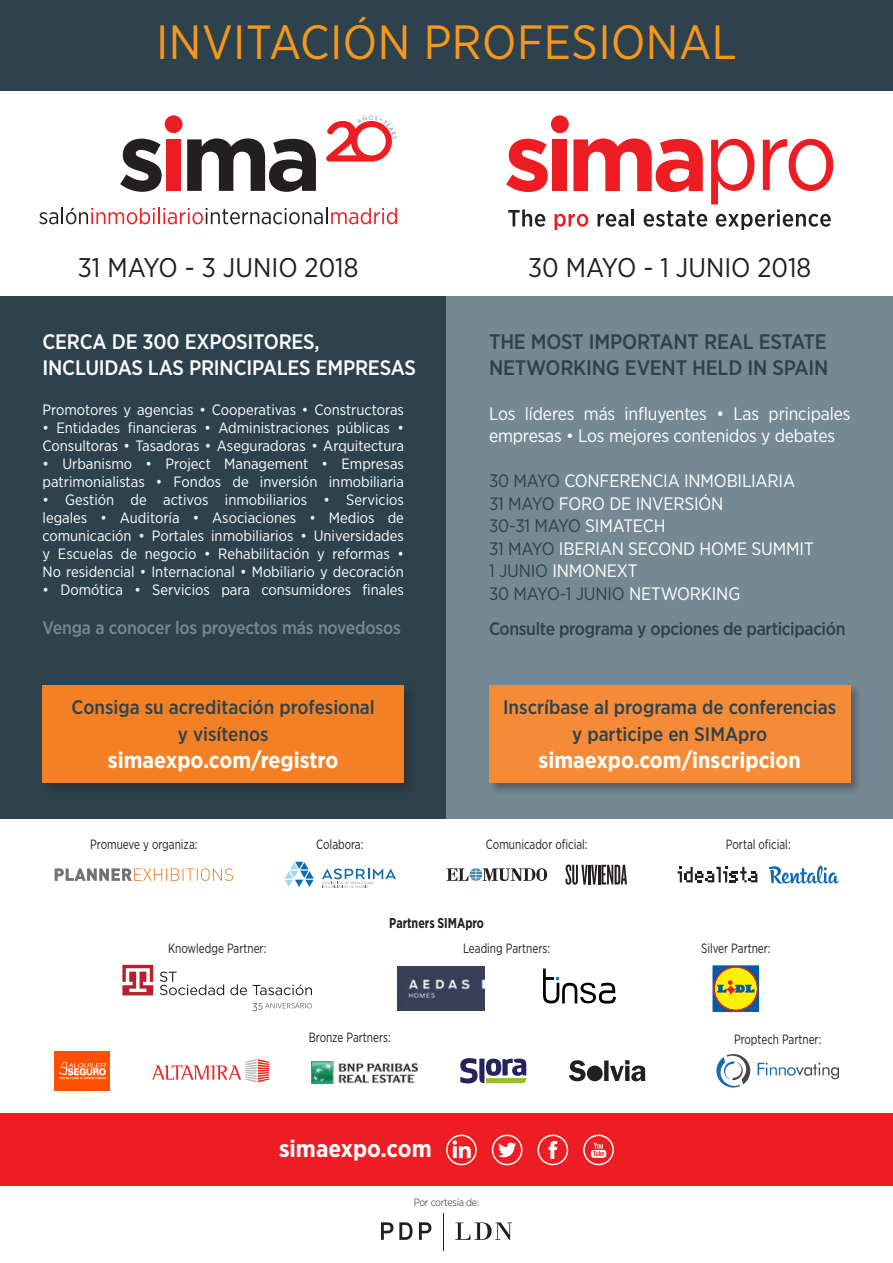
<style>
.page{position:relative;width:893px;height:1263px;background:#fff}
.page>*{position:absolute;margin:0;border:0;box-sizing:border-box;transform-origin:0 0}
.t1{font:48px "Gotham Narrow";letter-spacing:.01em;color:#f7971d}
.t2{font:27px "Gotham Narrow";color:#231f20}
.t3{font:700 24px "Gotham Narrow";color:#fff}
.t4{font:700 22.5px "Gotham Narrow";color:#fff}
.t5{font:500 21px/25.5px "Gotham Narrow";letter-spacing:-.01em;color:#fff}
.t6{font:500 21px/25.5px "Gotham Narrow";letter-spacing:-.01em;color:#2d424d}
.t7{font:500 19.5px/27px "Gotham Narrow";color:#2d424d;text-align:center}
.t8{font:18px/22.5px "Gotham Narrow";letter-spacing:-.01em;color:#fff}
.t9{font:18px "Gotham Narrow";letter-spacing:-.01em;color:#2d424d}
.t10{font:500 18px "Gotham Narrow";letter-spacing:-.02em;color:#2d424d}
.t11{font:500 18px "Gotham Narrow";letter-spacing:-.01em;color:#758994}
.t12{font:15px/18px "Gotham Narrow";color:#fff}
.t13{font:700 14.25px "Gotham Narrow";color:#231f20;scale:.86 1}
.t14{font:13.5px "Gotham Narrow";color:#231f20;scale:.86 1}
.t15{font:300 10.5px "Gotham Narrow";letter-spacing:-.02em;color:#231f20}
.s1{color:#2d424d}
.s2{color:#fff}
</style>
<div class="page">
<div style="left:0;top:1113px;width:893px;height:73px;background:#ee1d23"></div>
<div style="left:0;top:296px;width:446px;height:522px;background:#2d424d"></div>
<div style="left:446px;top:296px;width:447px;height:522px;background:#758994"></div>
<div style="left:41px;top:683px;width:375px;height:112px;background:#231f20;opacity:.4"></div>
<div style="left:43px;top:685px;width:361px;height:97px;background:#f48026"></div>
<div style="left:487px;top:683px;width:376px;height:112px;background:#231f20;opacity:.4"></div>
<div style="left:489px;top:685px;width:361px;height:97px;background:#f58b37"></div>
<div style="left:0;top:0;width:893px;height:90px;background:#2d424d"></div>
<div style="left:537px;top:1134px;width:31px;height:31px;border:2px solid #fff;border-radius:50%"></div>
<svg style="left:548px;top:1141px;width:9px;height:18px"></svg>
<div style="left:492px;top:1134px;width:30px;height:31px;border:2px solid #fff;border-radius:50%"></div>
<svg style="left:498px;top:1142px;width:18px;height:15px"></svg>
<div style="left:446px;top:1134px;width:31px;height:31px;border:2px solid #fff;border-radius:50%"></div>
<svg style="left:453px;top:1140px;width:18px;height:18px"></svg>
<div style="left:583px;top:1134px;width:31px;height:31px;border:2px solid #fff;border-radius:50%"></div>
<svg style="left:591px;top:1143px;width:15px;height:15px"></svg>
<svg style="left:506px;top:139px;width:42px;height:53px"></svg>
<svg style="left:573px;top:138px;width:130px;height:54px"></svg>
<div style="left:553px;top:139px;width:14px;height:52px;background:#ee1d23"></div>
<div style="left:551px;top:115px;width:18px;height:18px;background:#ee1d23;border-radius:50%"></div>
<svg style="left:711px;top:139px;width:43px;height:65px"></svg>
<svg style="left:763px;top:139px;width:70px;height:52px"></svg>
<svg style="left:508px;top:209px;width:37px;height:18px"></svg>
<svg style="left:554px;top:214px;width:34px;height:16px"></svg>
<svg style="left:597px;top:209px;width:37px;height:18px"></svg>
<svg style="left:644px;top:211px;width:63px;height:16px"></svg>
<svg style="left:716px;top:210px;width:115px;height:20px"></svg>
<svg style="left:122px;top:965px;width:31px;height:30px"></svg>
<svg style="left:160px;top:971px;width:152px;height:24px"></svg>
<svg style="left:252px;top:1003px;width:60px;height:8px"></svg>
<svg style="left:543px;top:968px;width:73px;height:35px"></svg>
<img style="left:397px;top:966px;width:88px;height:45px">
<div style="left:712px;top:964px;width:48px;height:49px;border:1px solid #fff"></div>
<svg style="left:713px;top:966px;width:45px;height:45px;background:#aea836"></svg>
<svg style="left:758px;top:1063px;width:81px;height:16px"></svg>
<svg style="left:716px;top:1054px;width:34px;height:33px"></svg>
<svg style="left:152px;top:1059px;width:117px;height:23px"></svg>
<svg style="left:460px;top:1058px;width:66px;height:25px"></svg>
<div style="left:54px;top:1051px;width:56px;height:39px;background:#ff5000"></div>
<svg style="left:59px;top:1061px;width:48px;height:18px"></svg>
<svg style="left:569px;top:1060px;width:76px;height:21px"></svg>
<img style="left:312px;top:1061px;width:106px;height:23px">
<svg style="left:55px;top:868px;width:178px;height:13px"></svg>
<svg style="left:678px;top:867px;width:79px;height:15px"></svg>
<svg style="left:769px;top:866px;width:70px;height:17px"></svg>
<svg style="left:285px;top:861px;width:29px;height:26px"></svg>
<svg style="left:322px;top:868px;width:74px;height:20px"></svg>
<svg style="left:447px;top:868px;width:100px;height:13px"></svg>
<svg style="left:565px;top:864px;width:62px;height:21px"></svg>
<svg style="left:120px;top:139px;width:42px;height:53px"></svg>
<svg style="left:187px;top:138px;width:129px;height:54px"></svg>
<div style="left:166px;top:139px;width:15px;height:52px;background:#ee1d23"></div>
<div style="left:165px;top:115px;width:18px;height:18px;background:#ee1d23;border-radius:50%"></div>
<svg style="left:39px;top:208px;width:358px;height:16px"></svg>
<svg style="left:326px;top:115px;width:71px;height:47px"></svg>
<svg style="left:381px;top:1222px;width:12px;height:18px"></svg>
<svg style="left:419px;top:1222px;width:12px;height:18px"></svg>
<svg style="left:399px;top:1222px;width:13px;height:18px"></svg>
<hr style="left:443px;top:1213px;width:1px;height:37px;background:#231f20">
<svg style="left:455px;top:1222px;width:57px;height:18px"></svg>
<p class="t1" style="left:156px;top:12px;width:582px">INVITACIÓN PROFESIONAL</p>
<p class="t2" style="left:78px;top:250px;width:282px">31 MAYO - 3 JUNIO 2018</p>
<p class="t5" style="left:43px;top:329px;width:375px">CERCA DE 300 EXPOSITORES,<br>INCLUIDAS LAS PRINCIPALES EMPRESAS</p>
<p class="t12" style="left:43px;top:401px;width:363px">Promotores y agencias • Cooperativas • Constructoras</p>
<p class="t12" style="left:43px;top:419px;width:363px">• Entidades financieras • Administraciones públicas •<br>Consultoras • Tasadoras • Aseguradoras • Arquitectura</p>
<p class="t12" style="left:43px;top:455px;width:363px">• Urbanismo • Project Management • Empresas patrimonialistas • Fondos de inversión inmobiliaria</p>
<p class="t12" style="left:43px;top:491px;width:363px;text-align:justify">• Gestión de activos inmobiliarios • Servicios legales • Auditoría • Asociaciones • Medios de comunicación • Portales inmobiliarios • Universidades y Escuelas de negocio • Rehabilitación y reformas • No residencial • Internacional • Mobiliario y decoración</p>
<p class="t12" style="left:43px;top:581px;width:363px">• Domótica • Servicios para consumidores finales</p>
<p class="t11" style="left:43px;top:617px;width:360px">Venga a conocer los proyectos más novedosos</p>
<p class="t7" style="left:72px;top:694px;width:305px">Consiga su acreditación profesional y visítenos</p>
<p class="t4" style="left:108px;top:746px;width:232px">simaexpo.com/registro</p>
<p class="t2" style="left:528px;top:250px;width:285px">30 MAYO - 1 JUNIO 2018</p>
<p class="t6" style="left:489px;top:329px;width:341px">THE MOST IMPORTANT REAL ESTATE<br>NETWORKING EVENT HELD IN SPAIN</p>
<p class="t8" style="left:489px;top:402px;width:363px">Los líderes más influyentes • Las principales empresas • Los mejores contenidos y debates</p>
<p class="t8" style="left:489px;top:469px;width:308px"><span class="s1">30 MAYO</span> CONFERENCIA INMOBILIARIA</p>
<p class="t8" style="left:489px;top:492px;width:236px"><span class="s1">31 MAYO</span> FORO DE INVERSIÓN</p>
<p class="t9" style="left:489px;top:515px;width:178px">30-31 MAYO <span class="s2">SIMATECH</span></p>
<p class="t8" style="left:489px;top:537px;width:326px"><span class="s1">31 MAYO</span> IBERIAN SECOND HOME SUMMIT</p>
<p class="t8" style="left:489px;top:559px;width:150px"><span class="s1">1 JUNIO</span> INMONEXT</p>
<p class="t9" style="left:489px;top:582px;width:253px">30 MAYO-1 JUNIO <span class="s2">NETWORKING</span></p>
<p class="t10" style="left:489px;top:617px;width:358px">Consulte programa y opciones de participación</p>
<p class="t7" style="left:503px;top:694px;width:335px">Inscríbase al programa de conferencias y participe en SIMApro</p>
<p class="t4" style="left:538px;top:746px;width:264px">simaexpo.com/inscripcion</p>
<p class="t14" style="left:90px;top:836px;width:126px">Promueve y organiza:</p>
<p class="t14" style="left:316px;top:836px;width:56px">Colabora:</p>
<p class="t14" style="left:486px;top:836px;width:120px">Comunicador oficial:</p>
<p class="t14" style="left:726px;top:836px;width:77px">Portal oficial:</p>
<p class="t13" style="left:389px;top:913px;width:112px">Partners SIMApro</p>
<p class="t14" style="left:168px;top:940px;width:116px">Knowledge Partner:</p>
<p class="t14" style="left:463px;top:940px;width:103px">Leading Partners:</p>
<p class="t14" style="left:701px;top:940px;width:82px">Silver Partner:</p>
<p class="t14" style="left:309px;top:1028px;width:97px">Bronze Partners:</p>
<p class="t14" style="left:734px;top:1031px;width:103px">Proptech Partner:</p>
<p class="t3" style="left:279px;top:1133px;width:154px">simaexpo.com</p>
<p class="t15" style="left:414px;top:1196px;width:67px">Por cortesía de:</p>
</div>
